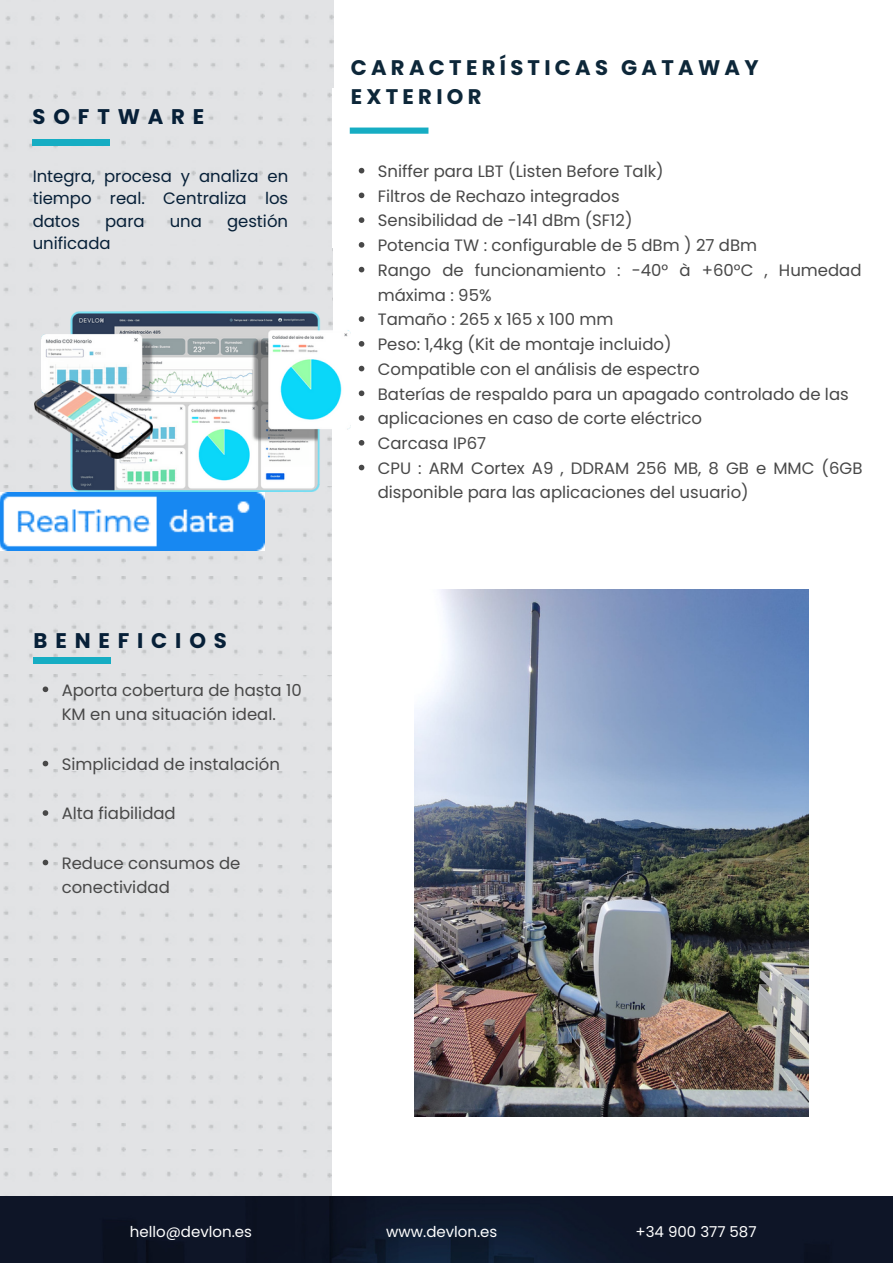
<style>
.page{position:relative;width:893px;height:1264px;background:#fff}
.page>*{position:absolute;margin:0;border:0;box-sizing:border-box;transform-origin:0 0}
.t1{font:700 21.15px/29.2px "Poppins";letter-spacing:.205em;color:#0d2739}
.t2{font:700 21.15px "Poppins";letter-spacing:.37em;color:#072038}
.t3{font:16.5px/24.8px "Poppins";color:#484848}
.t4{font:16.5px/22.5px "Poppins";color:#072038;text-align:justify}
.t5{font:15px "Poppins";color:#fff}
</style>
<div class="page">
<div style="left:263px;top:492px;width:68px;height:85px;background:#e2e3e5"></div>
<div style="left:263px;top:577px;width:68px;height:288px;background:#e2e3e5"></div>
<div style="left:263px;top:865px;width:68px;height:95px;background:#e2e3e5"></div>
<div style="left:263px;top:960px;width:68px;height:93px;background:#e2e3e5"></div>
<div style="left:263px;top:1053px;width:68px;height:143px;background:#e2e3e5"></div>
<div style="left:195px;top:550px;width:68px;height:26px;background:#e2e3e5"></div>
<div style="left:195px;top:576px;width:68px;height:288px;background:#e2e3e5"></div>
<div style="left:194px;top:864px;width:69px;height:94px;background:#e2e3e5"></div>
<div style="left:195px;top:958px;width:68px;height:93px;background:#e2e3e5"></div>
<div style="left:126px;top:580px;width:69px;height:286px;background:#e2e3e5"></div>
<img style="left:126px;top:550px;width:69px;height:30px">
<div style="left:0;top:347px;width:41px;height:44px;background:#e2e3e5"></div>
<img style="left:57px;top:550px;width:69px;height:26px">
<div style="left:57px;top:576px;width:69px;height:286px;background:#e2e3e5"></div>
<div style="left:0;top:391px;width:41px;height:94px;background:#e2e3e5"></div>
<img style="left:0;top:485px;width:57px;height:95px">
<div style="left:0;top:580px;width:57px;height:94px;background:#e2e3e5"></div>
<div style="left:126px;top:864px;width:68px;height:94px;background:#e2e3e5"></div>
<div style="left:126px;top:958px;width:69px;height:93px;background:#e2e3e5"></div>
<div style="left:0;top:674px;width:57px;height:95px;background:#e2e3e5"></div>
<div style="left:57px;top:862px;width:69px;height:189px;background:#e2e3e5"></div>
<div style="left:0;top:769px;width:57px;height:93px;background:#e2e3e5"></div>
<div style="left:0;top:862px;width:57px;height:189px;background:#e2e3e5"></div>
<div style="left:195px;top:1051px;width:68px;height:145px;background:#e2e3e5"></div>
<div style="left:126px;top:1051px;width:69px;height:145px;background:#e2e3e5"></div>
<div style="left:57px;top:1051px;width:69px;height:72px;background:#e2e3e5"></div>
<div style="left:0;top:1051px;width:57px;height:145px;background:#e2e3e5"></div>
<div style="left:53px;top:1123px;width:73px;height:73px;background:#e2e3e5"></div>
<img style="left:0;top:1196px;width:892px;height:66px">
<svg style="left:350px;top:127px;width:78px;height:7px"></svg>
<div style="left:34px;top:656px;width:77px;height:7px;background:#16adc3"></div>
<svg style="left:43px;top:686px;width:5px;height:6px"></svg>
<svg style="left:43px;top:760px;width:5px;height:6px"></svg>
<svg style="left:43px;top:810px;width:5px;height:5px"></svg>
<svg style="left:43px;top:859px;width:5px;height:6px"></svg>
<img style="left:0;top:309px;width:58px;height:38px">
<div style="left:258px;top:245px;width:73px;height:65px;background:#e2e3e5"></div>
<div style="left:195px;top:244px;width:68px;height:65px;background:#e2e3e5"></div>
<div style="left:126px;top:244px;width:69px;height:65px;background:#e2e3e5"></div>
<div style="left:57px;top:244px;width:69px;height:65px;background:#e2e3e5"></div>
<div style="left:0;top:246px;width:57px;height:65px;background:#e2e3e5"></div>
<div style="left:258px;top:166px;width:73px;height:79px;background:#e2e3e5"></div>
<div style="left:195px;top:165px;width:68px;height:79px;background:#e2e3e5"></div>
<div style="left:126px;top:165px;width:69px;height:79px;background:#e2e3e5"></div>
<div style="left:57px;top:165px;width:69px;height:79px;background:#e2e3e5"></div>
<div style="left:0;top:167px;width:57px;height:79px;background:#e2e3e5"></div>
<div style="left:258px;top:88px;width:73px;height:78px;background:#e2e3e5"></div>
<div style="left:195px;top:87px;width:68px;height:78px;background:#e2e3e5"></div>
<div style="left:126px;top:87px;width:69px;height:78px;background:#e2e3e5"></div>
<div style="left:57px;top:87px;width:69px;height:78px;background:#e2e3e5"></div>
<div style="left:0;top:89px;width:57px;height:78px;background:#e2e3e5"></div>
<div style="left:33px;top:139px;width:77px;height:7px;background:#16adc3"></div>
<div style="left:260px;top:0;width:73px;height:88px;background:#e2e3e5"></div>
<div style="left:197px;top:0;width:67px;height:87px;background:#e2e3e5"></div>
<div style="left:128px;top:0;width:69px;height:87px;background:#e2e3e5"></div>
<div style="left:59px;top:0;width:69px;height:87px;background:#e2e3e5"></div>
<div style="left:0;top:0;width:59px;height:89px;background:#e2e3e5"></div>
<img style="left:414px;top:589px;width:394px;height:527px">
<svg style="left:359px;top:168px;width:5px;height:5px"></svg>
<svg style="left:359px;top:192px;width:5px;height:6px"></svg>
<svg style="left:359px;top:217px;width:5px;height:6px"></svg>
<svg style="left:359px;top:242px;width:5px;height:6px"></svg>
<svg style="left:359px;top:267px;width:5px;height:5px"></svg>
<svg style="left:359px;top:316px;width:5px;height:6px"></svg>
<svg style="left:359px;top:341px;width:5px;height:5px"></svg>
<svg style="left:359px;top:366px;width:5px;height:5px"></svg>
<svg style="left:359px;top:390px;width:5px;height:6px"></svg>
<svg style="left:359px;top:415px;width:5px;height:6px"></svg>
<svg style="left:359px;top:440px;width:5px;height:5px"></svg>
<svg style="left:359px;top:465px;width:5px;height:5px"></svg>
<img style="left:0;top:492px;width:264px;height:58px">
<img style="left:41px;top:311px;width:310px;height:181px">
<img style="left:34px;top:381px;width:118px;height:77px">
<p class="t2" style="left:33px;top:101px;width:173px">SOFTWARE</p>
<p class="t4" style="left:33px;top:165px;width:257px">Integra, procesa y analiza en tiempo real. Centraliza los datos</p>
<p class="t4" style="left:105px;top:210px;width:41px">para</p>
<p class="t4" style="left:170px;top:210px;width:34px">una</p>
<p class="t4" style="left:227px;top:210px;width:63px">gestión</p>
<p class="t4" style="left:33px;top:232px;width:80px">unificada</p>
<p class="t1" style="left:350px;top:53px;width:409px">CARACTERÍSTICAS GATAWAY<br>EXTERIOR</p>
<p class="t3" style="left:378px;top:159px;width:486px">Sniffer para LBT (Listen Before Talk)<br>Filtros de Rechazo integrados<br>Sensibilidad de -141 dBm (SF12)<br>Potencia TW : configurable de 5 dBm ) 27 dBm<br>Rango de funcionamiento : -40° à +60°C , Humedad máxima : 95%<br>Tamaño : 265 x 165 x 100 mm<br>Peso: 1,4kg (Kit de montaje incluido)<br>Compatible con el análisis de espectro<br>Baterías de respaldo para un apagado controlado de las aplicaciones en caso de corte eléctrico<br>Carcasa IP67<br>CPU : ARM Cortex A9 , DDRAM 256 MB, 8 GB e MMC (6GB disponible para las aplicaciones del usuario)</p>
<p class="t2" style="left:34px;top:625px;width:195px">BENEFICIOS</p>
<p class="t3" style="left:62px;top:677px;width:241px">Aporta cobertura de hasta 10<br>KM en una situación ideal.</p>
<p class="t3" style="left:62px;top:751px;width:220px">Simplicidad de instalación</p>
<p class="t3" style="left:62px;top:801px;width:116px">Alta fiabilidad</p>
<p class="t3" style="left:62px;top:850px;width:180px">Reduce consumos de conectividad</p>
<p class="t5" style="left:130px;top:1221px;width:123px">hello@devlon.es</p>
<p class="t5" style="left:386px;top:1221px;width:112px">www.devlon.es</p>
<p class="t5" style="left:635px;top:1221px;width:122px">+34 900 377 587</p>
</div>
